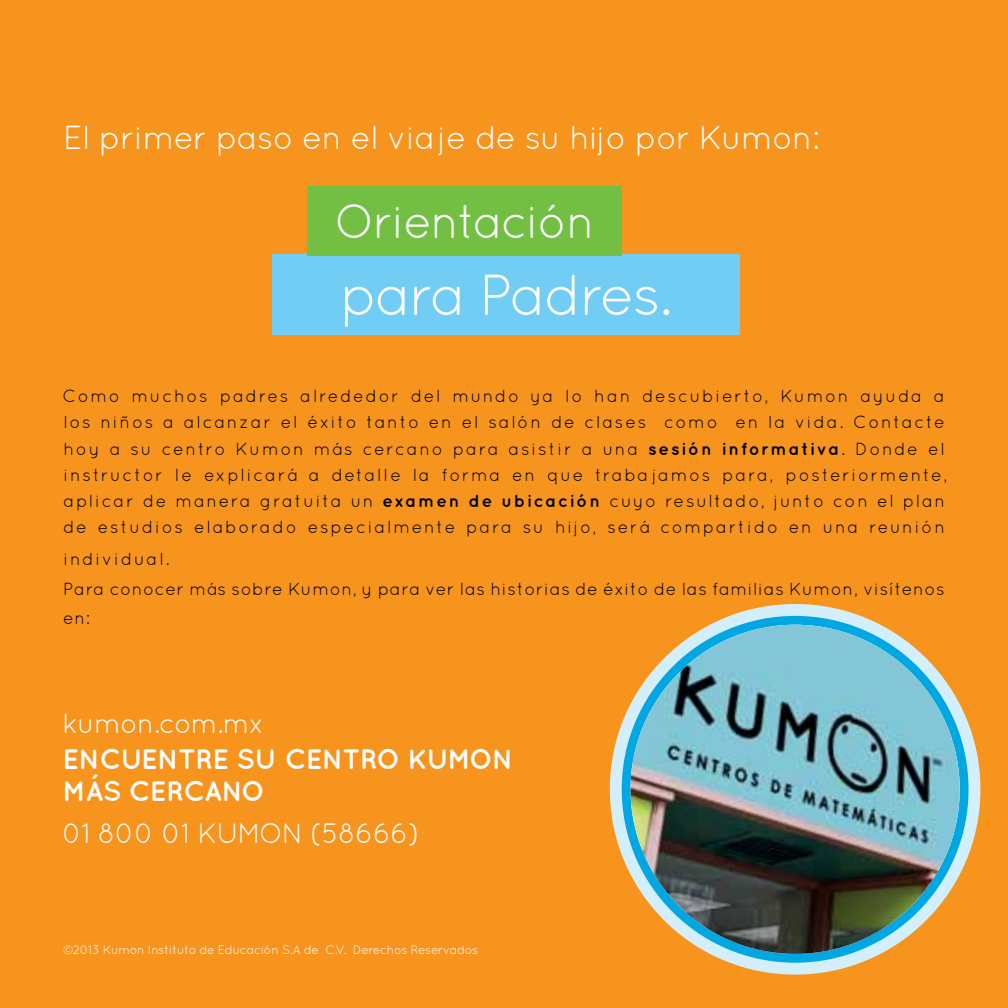
<style>
.page{position:relative;width:1008px;height:1008px;background:#f7941e}
.page>*{position:absolute;margin:0;border:0;box-sizing:border-box;transform-origin:0 0}
.t1{font:57.75px "Quicksand";letter-spacing:-.04em;color:#fff}
.t2{font:47.6px "Quicksand";letter-spacing:-.04em;color:#fff}
.t3{font:33.25px "Quicksand";letter-spacing:-.02em;color:#fff}
.t4{font:700 28px/31.5px "Quicksand";letter-spacing:-.02em;color:#fff}
.t5{font:28px "Quicksand";letter-spacing:-.02em;color:#fff}
.t6{font:17.5px/26.2px "Quicksand";letter-spacing:.1em;color:#000}
.t7{font:17.5px/29.8px "Quicksand";letter-spacing:.04em;color:#000}
.t8{font:12.25px "Quicksand";letter-spacing:-.02em;color:#fff}
.s1{font-weight:700}
</style>
<div class="page">
<div style="left:610px;top:604px;width:370px;height:371px;background:#d4effc;border-radius:50%"></div>
<div style="left:622px;top:616px;width:347px;height:347px;background:#00a7e1;border-radius:50%"></div>
<img style="left:631px;top:625px;width:329px;height:329px;border-radius:165px">
<div style="left:272px;top:255px;width:467px;height:80px;background:#72cdf4"></div>
<div style="left:307px;top:186px;width:315px;height:70px;background:#72bf44"></div>
<h3 class="t3" style="left:63px;top:118px;width:758px">El primer paso en el viaje de su hijo por Kumon:</h3>
<h2 class="t2" style="left:334px;top:194px;width:263px">Orientación</h2>
<h1 class="t1" style="left:340px;top:262px;width:334px">para Padres.</h1>
<p class="t6" style="left:63px;top:383px;width:886px">Como muchos padres alrededor del mundo ya lo han descubierto, Kumon ayuda a los niños a alcanzar el éxito tanto en el salón de clases como en la vida. Contacte hoy a su centro Kumon más cercano para asistir a una <span class="s1">SESIÓN INFORMATIVA</span>. Donde el instructor le explicará a detalle la forma en que traba jamos para, posteriormente, aplicar de manera gratuita un <span class="s1">EXAMEN DE UBICACIÓN</span> cuyo resultado, junto con el plan de estudios elaborado especialmente para su hijo, será compartido en una reunión</p>
<p class="t7" style="left:63px;top:544px;width:883px">individual.<br>Para conocer más sobre Kumon, y para ver las historias de éxito de las familias Kumon, visítenos en:</p>
<h3 class="t5" style="left:63px;top:707px;width:204px">kumon.com.mx</h3>
<h3 class="t4" style="left:62px;top:743px;width:453px">ENCUENTRE SU CENTRO KUMON<br>MÁS CERCANO</h3>
<h3 class="t5" style="left:62px;top:817px;width:359px">01 800 01 KUMON (58666)</h3>
<p class="t8" style="left:63px;top:942px;width:417px">©2013 Kumon Instituto de Educación S.A de C.V. Derechos Reservados</p>
</div>
